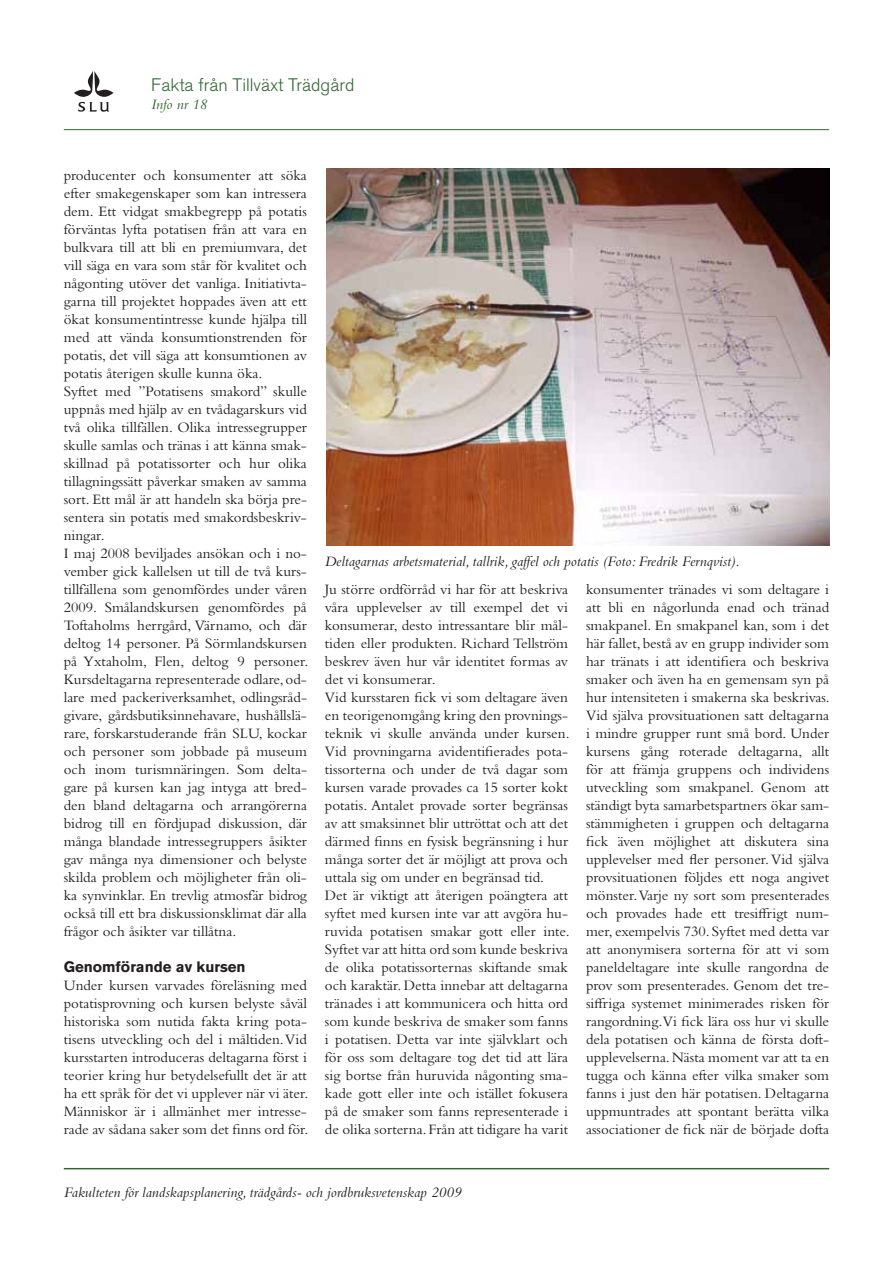
<style>
.page{position:relative;width:893px;height:1263px;background:#fff}
.page>*{position:absolute;margin:0;border:0;box-sizing:border-box;transform-origin:0 0}
.t1{font:300 18px "Akzidenz Grotesk BQ";color:#346734}
.t2{font:15px/18px "Bembo Std";color:#231f20}
.t3{font:italic 15px "Bembo";color:#231f20}
.t4{font:700 15px "Akzidenz Grotesk BQ";color:#231f20}
.t5{font:italic 15px "Bembo";color:#346734}
</style>
<div class="page">
<svg style="left:74px;top:71px;width:40px;height:40px"></svg>
<hr style="left:64px;top:1168px;width:765px;height:1px;background:#346734">
<hr style="left:64px;top:129px;width:765px;height:1px;background:#346734">
<img style="left:326px;top:168px;width:503px;height:378px">
<p class="t1" style="left:151px;top:75px;width:205px">Fakta från Tillväxt Trädgård</p>
<p class="t5" style="left:151px;top:96px;width:57px">Info nr 18</p>
<p class="t2" style="left:64px;top:166px;width:246px">producenter och konsumenter att söka efter smakegenskaper som kan intressera dem. Ett vidgat smakbegrepp på potatis förväntas lyfta potatisen från att vara en bulkvara till att bli en premiumvara, det vill säga en vara som står för kvalitet och någonting utöver det vanliga. Initiativta&shy;garna till projektet hoppades även att ett ökat konsumentintresse kunde hjälpa till med att vända konsumtionstrenden för potatis, det vill säga att konsumtionen av potatis återigen skulle kunna öka.<br>Syftet med ”Potatisens smakord” skulle uppnås med hjälp av en tvådagarskurs vid två olika tillfällen. Olika intressegrupper skulle samlas och tränas i att känna smak&shy;skillnad på potatissorter och hur olika tillagningssätt påverkar smaken av samma sort. Ett mål är att handeln ska börja pre&shy;sentera sin potatis med smakordsbeskriv&shy;ningar.<br>I maj 2008 beviljades ansökan och i no&shy;vember gick kallelsen ut till de två kurs&shy;tillfällena som genomfördes under våren 2009. Smålandskursen genomfördes på Toftaholms herrgård, Värnamo, och där deltog 14 personer. På Sörmlandskursen på Yxtaholm, Flen, deltog 9 personer.<br>Kursdeltagarna representerade odlare, od&shy;lare med packeriverksamhet, odlingsråd&shy;givare, gårdsbutiksinnehavare, hushållslä&shy;rare, forskarstuderande från SLU, kockar och personer som jobbade på museum och inom turismnäringen. Som delta&shy;gare på kursen kan jag intyga att bred&shy;den bland deltagarna och arrangörerna bidrog till en fördjupad diskussion, där många blandade intressegruppers åsikter gav många nya dimensioner och belyste skilda problem och möjligheter från oli&shy;ka synvinklar. En trevlig atmosfär bidrog också till ett bra diskussionsklimat där alla frågor och åsikter var tillåtna.</p>
<p class="t4" style="left:64px;top:958px;width:183px">Genomförande av kursen</p>
<p class="t2" style="left:64px;top:976px;width:246px;text-align:justify">Under kursen varvades föreläsning med potatisprovning och kursen belyste såväl historiska som nutida fakta kring pota&shy;tisens utveckling och del i måltiden. Vid kursstarten introduceras deltagarna först i teorier kring hur betydelsefullt det är att ha ett språk för det vi upplever när vi äter.<br>Människor är i allmänhet mer intresse&shy;rade av sådana saker som det finns ord för.</p>
<p class="t3" style="left:325px;top:552px;width:416px">Deltagarnas arbetsmaterial, tallrik, gaffel och potatis (Foto: Fredrik Fernqvist).</p>
<p class="t2" style="left:325px;top:580px;width:246px">Ju större ordförråd vi har för att beskriva våra upplevelser av till exempel det vi konsumerar, desto intressantare blir mål&shy;tiden eller produkten. Richard Tellström beskrev även hur vår identitet formas av det vi konsumerar.<br>Vid kursstaren fick vi som deltagare även en teorigenomgång kring den provnings&shy;teknik vi skulle använda under kursen.<br>Vid provningarna avidentifierades pota&shy;tissorterna och under de två dagar som kursen varade provades ca 15 sorter kokt potatis. Antalet provade sorter begränsas av att smaksinnet blir uttröttat och att det därmed finns en fysisk begränsning i hur många sorter det är möjligt att prova och uttala sig om under en begränsad tid.<br>Det är viktigt att återigen poängtera att syftet med kursen inte var att avgöra hu&shy;ruvida potatisen smakar gott eller inte.<br>Syftet var att hitta ord som kunde beskriva de olika potatissorternas skiftande smak och karaktär. Detta innebar att deltagarna tränades i att kommunicera och hitta ord som kunde beskriva de smaker som fanns i potatisen. Detta var inte självklart och för oss som deltagare tog det tid att lära sig bortse från huruvida någonting sma&shy;kade gott eller inte och istället fokusera på de smaker som fanns representerade i de olika sorterna. Från att tidigare ha varit</p>
<p class="t2" style="left:586px;top:580px;width:245px;text-align:justify">konsumenter tränades vi som deltagare i att bli en någorlunda enad och tränad smakpanel. En smakpanel kan, som i det här fallet, bestå av en grupp individer som har tränats i att identifiera och beskriva smaker och även ha en gemensam syn på hur intensiteten i smakerna ska beskrivas.<br>Vid själva provsituationen satt deltagarna i mindre grupper runt små bord. Under kursens gång roterade deltagarna, allt för att främja gruppens och individens utveckling som smakpanel. Genom att ständigt byta samarbetspartners ökar sam&shy;stämmigheten i gruppen och deltagarna fick även möjlighet att diskutera sina upplevelser med fler personer. Vid själva provsituationen följdes ett noga angivet mönster. Varje ny sort som presenterades och provades hade ett tresiffrigt num&shy;mer, exempelvis 730. Syftet med detta var att anonymisera sorterna för att vi som paneldeltagare inte skulle rangordna de prov som presenterades. Genom det tre&shy;siffriga systemet minimerades risken för rangordning.Vi fick lära oss hur vi skulle dela potatisen och känna de första doft&shy;upplevelserna. Nästa moment var att ta en tugga och känna efter vilka smaker som fanns i just den här potatisen. Deltagarna uppmuntrades att spontant berätta vilka associationer de fick när de började dofta</p>
<p class="t3" style="left:64px;top:1184px;width:399px">Fakulteten för landskapsplanering, trädgårds- och jordbruksvetenskap 2009</p>
</div>
